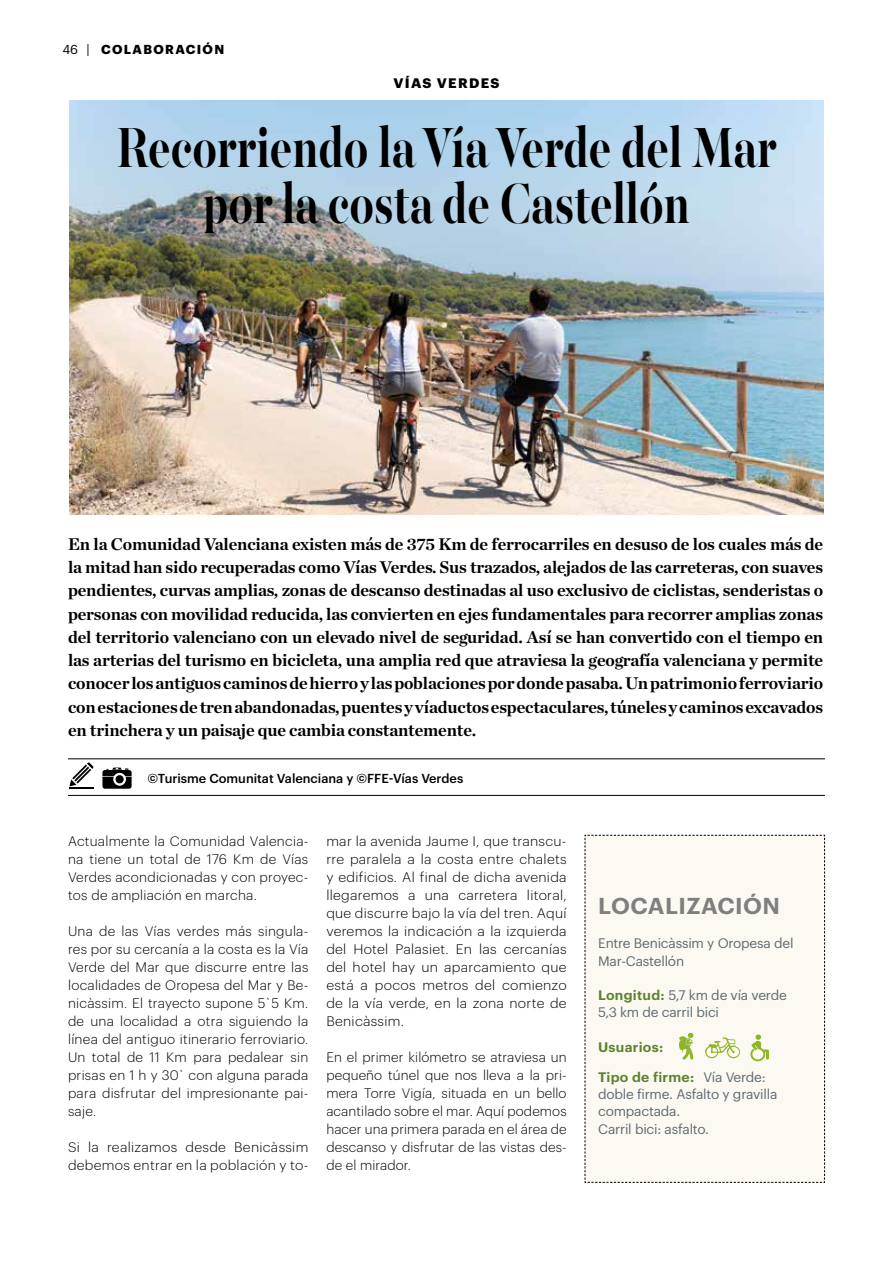
<style>
.page{position:relative;width:893px;height:1263px;background:#fff}
.page>*{position:absolute;margin:0;border:0;box-sizing:border-box;transform-origin:0 0}
.t1{font:700 63px/55.5px "Majesti Banner";color:#000;text-align:center;scale:.71 1}
.t2{font:600 22.5px "Graphik";letter-spacing:.02em;color:#7f7f80}
.t3{font:700 17.25px/23.2px "Chronicle Deck";letter-spacing:-.01em;color:#000;text-align:justify}
.t4{font:300 13.5px/18px "Graphik";letter-spacing:.02em;color:#000;text-align:justify}
.t5{font:300 13.5px/18px "Graphik";letter-spacing:.02em;color:#000;scale:1.04 1}
.t6{font:13.5px/17.2px "Graphik";letter-spacing:-.015em;color:#5f6a72}
.t7{font:700 13.5px "Graphik";letter-spacing:.095em;color:#000}
.t8{font:600 13.5px "Graphik";letter-spacing:.02em;color:#5f812c}
.t9{font:500 12.75px "Graphik";color:#000}
.t10{font:700 12.75px "Graphik";letter-spacing:.105em;color:#000}
.s1{font-weight:400}
.s2{font-weight:600;color:#5f812c}
</style>
<div class="page">
<hr style="left:68px;top:758px;width:757px;height:1px;background:#000">
<svg style="left:70px;top:762px;width:24px;height:24px"></svg>
<hr style="left:70px;top:787px;width:24px;height:2px;background:#000">
<svg style="left:102px;top:767px;width:30px;height:22px"></svg>
<hr style="left:68px;top:795px;width:757px;height:1px;background:#000">
<img style="left:69px;top:101px;width:754px;height:413px">
<svg style="left:585px;top:835px;width:240px;height:348px"></svg>
<p class="t10" style="left:62px;top:39px;width:163px"><span class="s1">46 |</span> COLABORACIÓN</p>
<p class="t7" style="left:393px;top:72px;width:108px">VÍAS VERDES</p>
<h1 class="t1" style="left:117px;top:125px;width:931px">Recorriendo la Vía Verde del Mar por la costa de Castellón</h1>
<p class="t3" style="left:68px;top:531px;width:757px">En la Comunidad Valenciana existen más de 375 Km de ferrocarriles en desuso de los cuales más de la mitad han sido recuperadas como Vías Verdes. Sus trazados, alejados de las carreteras, con suaves pendientes, curvas amplias, zonas de descanso destinadas al uso exclusivo de ciclistas, senderistas o personas con movilidad reducida, las convierten en ejes fundamentales para recorrer amplias zonas del territorio valenciano con un elevado nivel de seguridad. Así se han convertido con el tiempo en las arterias del turismo en bicicleta, una amplia red que atraviesa la geografía valenciana y permite conocer los antiguos caminos de hierro y las poblaciones por donde pasaba. Un patrimonio ferroviario con estaciones de tren abandonadas, puentes y víaductos espectaculares, túneles y caminos excavados en trinchera y un paisaje que cambia constantemente.</p>
<p class="t9" style="left:148px;top:769px;width:317px">©Turisme Comunitat Valenciana y ©FFE-Vías Verdes</p>
<p class="t4" style="left:68px;top:831px;width:242px">Actualmente la Comunidad Valencia&shy;na tiene un total de 176 Km de Vías Verdes acondicionadas y con proyec&shy;tos de ampliación en marcha.</p>
<p class="t4" style="left:68px;top:921px;width:242px">Una de las Vías verdes más singula&shy;res por su cercanía a la costa es la Vía Verde del Mar que discurre entre las localidades de Oropesa del Mar y Be&shy;nicàssim. El trayecto supone 5`5 Km. de una localidad a otra siguiendo la línea del antiguo itinerario ferroviario.<br>Un total de 11 Km para pedalear sin prisas en 1 h y 30` con alguna parada para disfrutar del impresionante pai&shy;saje.</p>
<p class="t5" style="left:68px;top:1137px;width:233px">Si la realizamos desde Benicàssim debemos entrar en la población y to-</p>
<p class="t5" style="left:326px;top:831px;width:233px;text-align:justify">mar la avenida Jaume I, que transcu&shy;rre paralela a la costa entre chalets y edificios. Al final de dicha avenida llegaremos a una carretera litoral, que discurre bajo la vía del tren. Aquí veremos la indicación a la izquierda del Hotel Palasiet. En las cercanías del hotel hay un aparcamiento que está a pocos metros del comienzo de la vía verde, en la zona norte de Benicàssim.</p>
<p class="t4" style="left:326px;top:1047px;width:242px">En el primer kilómetro se atraviesa un pequeño túnel que nos lleva a la pri&shy;mera Torre Vigía, situada en un bello acantilado sobre el mar. Aquí podemos hacer una primera parada en el área de descanso y disfrutar de las vistas des&shy;de el mirador.</p>
<h2 class="t2" style="left:598px;top:888px;width:183px">LOCALIZACIÓN</h2>
<p class="t6" style="left:598px;top:934px;width:197px">Entre Benicàssim y Oropesa del<br>Mar-Castellón</p>
<p class="t6" style="left:598px;top:985px;width:190px"><span class="s2">Longitud:</span> 5,7 km de vía verde<br>5,3 km de carril bici</p>
<p class="t8" style="left:598px;top:1036px;width:67px">Usuarios:</p>
<p class="t6" style="left:598px;top:1067px;width:181px"><span class="s2">Tipo de firme:</span> Vía Verde: doble firme. Asfalto y gravilla compactada.<br>Carril bici: asfalto.</p>
</div>
